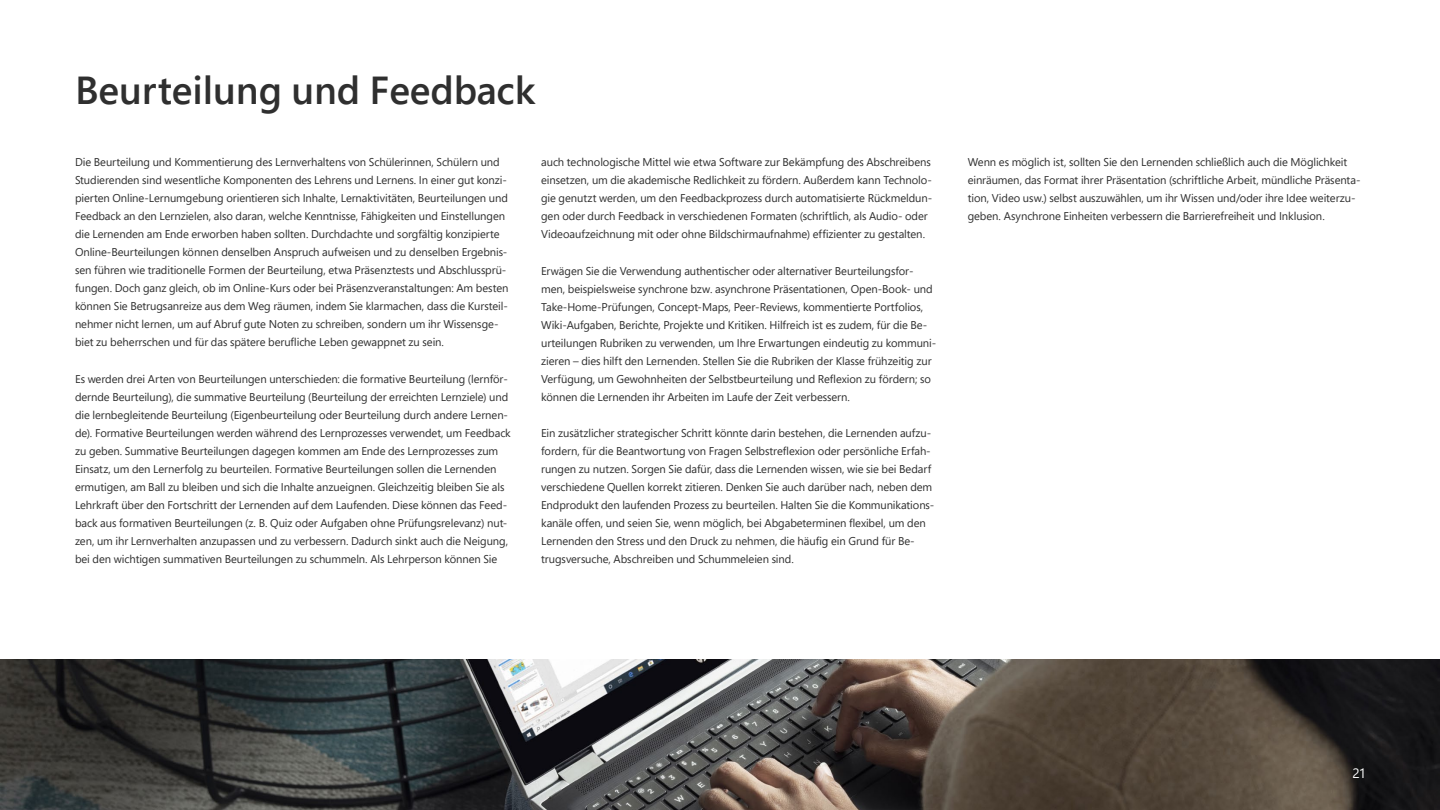
<style>
.page{position:relative;width:1440px;height:810px;background:#fff}
.page>*{position:absolute;margin:0;border:0;box-sizing:border-box;transform-origin:0 0}
.t1{font:600 39px "Segoe Pro";color:#2f2f2f}
.t2{font:13.5px "Segoe Pro";color:#fff}
.t3{font:11.25px/18px "Segoe Pro";letter-spacing:-.01em;color:#2f2f2f}
</style>
<div class="page">
<img style="left:0;top:659px;width:1440px;height:151px">
<h1 class="t1" style="left:75px;top:64px;width:462px">Beurteilung und Feedback</h1>
<p class="t3" style="left:75px;top:153px;width:435px">Die Beurteilung und Kommentierung des Lernverhaltens von Schülerinnen, Schülern und Studierenden sind wesentliche Komponenten des Lehrens und Lernens. In einer gut konzi&shy;pierten Online-Lernumgebung orientieren sich Inhalte, Lernaktivitäten, Beurteilungen und Feedback an den Lernzielen, also daran, welche Kenntnisse, Fähigkeiten und Einstellungen die Lernenden am Ende erworben haben sollten. Durchdachte und sorgfältig konzipierte Online-Beurteilungen können denselben Anspruch aufweisen und zu denselben Ergebnis&shy;sen führen wie traditionelle Formen der Beurteilung, etwa Präsenztests und Abschlussprü&shy;fungen. Doch ganz gleich, ob im Online-Kurs oder bei Präsenzveranstaltungen: Am besten können Sie Betrugsanreize aus dem Weg räumen, indem Sie klarmachen, dass die Kursteil&shy;nehmer nicht lernen, um auf Abruf gute Noten zu schreiben, sondern um ihr Wissensge&shy;biet zu beherrschen und für das spätere berufliche Leben gewappnet zu sein.</p>
<p class="t3" style="left:75px;top:369px;width:437px">Es werden drei Arten von Beurteilungen unterschieden: die formative Beurteilung (lernför&shy;dernde Beurteilung), die summative Beurteilung (Beurteilung der erreichten Lernziele) und die lernbegleitende Beurteilung (Eigenbeurteilung oder Beurteilung durch andere Lernen&shy;de). Formative Beurteilungen werden während des Lernprozesses verwendet, um Feedback zu geben. Summative Beurteilungen dagegen kommen am Ende des Lernprozesses zum Einsatz, um den Lernerfolg zu beurteilen. Formative Beurteilungen sollen die Lernenden ermutigen, am Ball zu bleiben und sich die Inhalte anzueignen. Gleichzeitig bleiben Sie als Lehrkraft über den Fortschritt der Lernenden auf dem Laufenden. Diese können das Feed&shy;back aus formativen Beurteilungen (z. B. Quiz oder Aufgaben ohne Prüfungsrelevanz) nut&shy;zen, um ihr Lernverhalten anzupassen und zu verbessern. Dadurch sinkt auch die Neigung, bei den wichtigen summativen Beurteilungen zu schummeln. Als Lehrperson können Sie</p>
<p class="t3" style="left:541px;top:153px;width:393px">auch technologische Mittel wie etwa Software zur Bekämpfung des Abschreibens einsetzen, um die akademische Redlichkeit zu fördern. Außerdem kann Technolo&shy;gie genutzt werden, um den Feedbackprozess durch automatisierte Rückmeldun&shy;gen oder durch Feedback in verschiedenen Formaten (schriftlich, als Audio- oder Videoaufzeichnung mit oder ohne Bildschirmaufnahme) effizienter zu gestalten.</p>
<p class="t3" style="left:541px;top:261px;width:397px">Erwägen Sie die Verwendung authentischer oder alternativer Beurteilungsfor&shy;men, beispielsweise synchrone bzw. asynchrone Präsentationen, Open-Book- und Take-Home-Prüfungen, Concept-Maps, Peer-Reviews, kommentierte Portfolios, Wiki-Aufgaben, Berichte, Projekte und Kritiken. Hilfreich ist es zudem, für die Be&shy;urteilungen Rubriken zu verwenden, um Ihre Erwartungen eindeutig zu kommuni&shy;zieren – dies hilft den Lernenden. Stellen Sie die Rubriken der Klasse frühzeitig zur Verfügung, um Gewohnheiten der Selbstbeurteilung und Reflexion zu fördern; so können die Lernenden ihr Arbeiten im Laufe der Zeit verbessern.</p>
<p class="t3" style="left:541px;top:424px;width:395px">Ein zusätzlicher strategischer Schritt könnte darin bestehen, die Lernenden aufzu&shy;fordern, für die Beantwortung von Fragen Selbstreflexion oder persönliche Erfah&shy;rungen zu nutzen. Sorgen Sie dafür, dass die Lernenden wissen, wie sie bei Bedarf verschiedene Quellen korrekt zitieren. Denken Sie auch darüber nach, neben dem Endprodukt den laufenden Prozess zu beurteilen. Halten Sie die Kommunikations&shy;kanäle offen, und seien Sie, wenn möglich, bei Abgabeterminen flexibel, um den Lernenden den Stress und den Druck zu nehmen, die häufig ein Grund für Be&shy;trugsversuche, Abschreiben und Schummeleien sind.</p>
<p class="t3" style="left:968px;top:153px;width:394px">Wenn es möglich ist, sollten Sie den Lernenden schließlich auch die Möglichkeit einräumen, das Format ihrer Präsentation (schriftliche Arbeit, mündliche Präsenta&shy;tion, Video usw.) selbst auszuwählen, um ihr Wissen und/oder ihre Idee weiterzu&shy;geben. Asynchrone Einheiten verbessern die Barrierefreiheit und Inklusion.</p>
<p class="t2" style="left:1352px;top:764px;width:14px">21</p>
</div>
